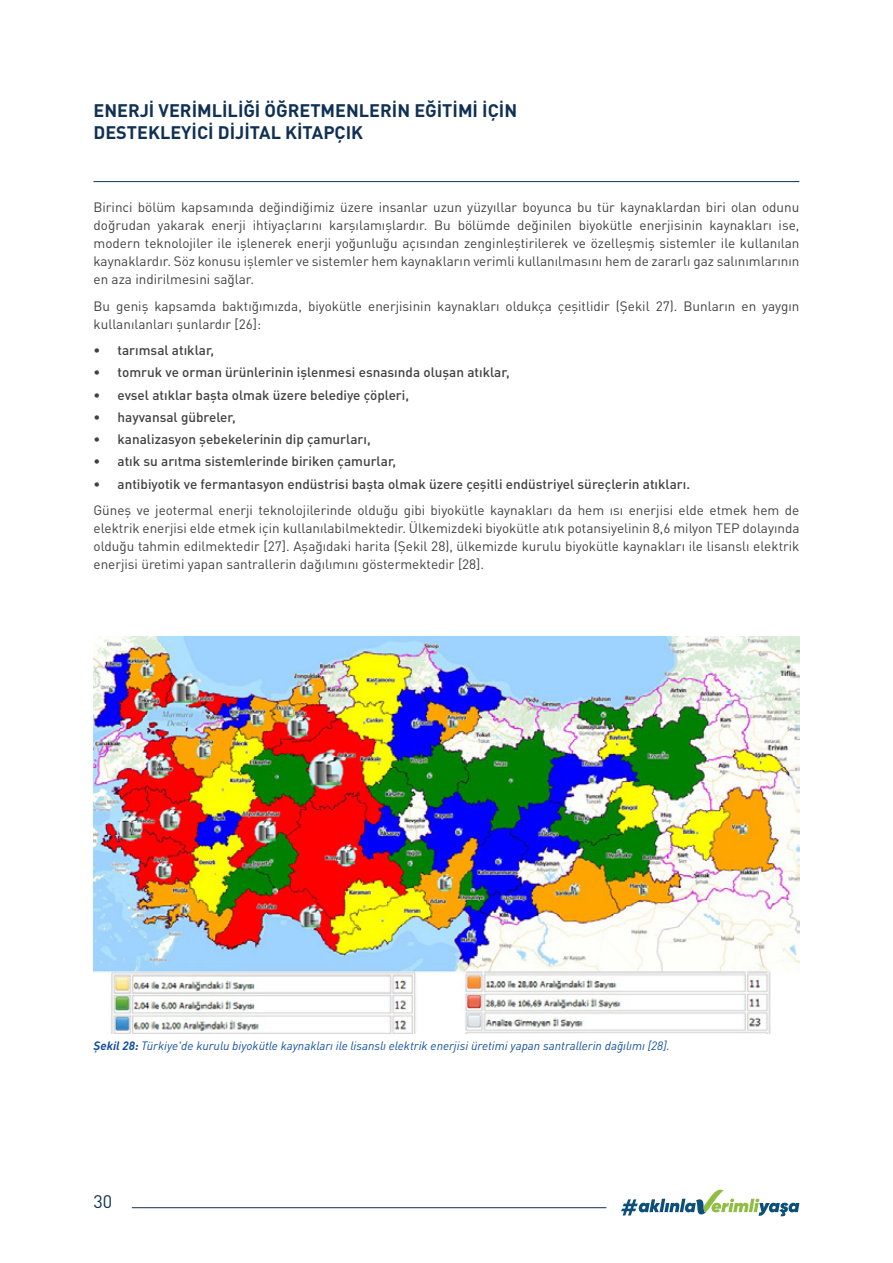
<style>
.page{position:relative;width:893px;height:1263px;background:#fff}
.page>*{position:absolute;margin:0;border:0;box-sizing:border-box;transform-origin:0 0}
.t1{font:700 18px/21.6px "DIN Pro";color:#103154}
.t2{font:18px "DIN Pro";color:#103154}
.t3{font:13.5px/18px "DIN Pro";color:#424142;text-align:justify}
.t4{font:500 13.5px "DIN Pro";color:#424142}
.t5{font:italic 12px "DIN Pro";color:#124f9b}
.s1{font-weight:700}
</style>
<div class="page">
<hr style="left:132px;top:1207px;width:474px;height:1px;background:#103154">
<hr style="left:94px;top:181px;width:705px;height:1px;background:#103154">
<svg style="left:621px;top:1189px;width:178px;height:27px"></svg>
<img style="left:94px;top:636px;width:705px;height:397px">
<h1 class="t1" style="left:94px;top:99px;width:425px">ENERJİ VERİMLİLİĞİ ÖĞRETMENLERİN EĞİTİMİ İÇİN<br>DESTEKLEYİCİ DİJİTAL KİTAPÇIK</h1>
<p class="t3" style="left:94px;top:197px;width:707px">Birinci bölüm kapsamında değindiğimiz üzere insanlar uzun yüzyıllar boyunca bu tür kaynaklardan biri olan odunu doğrudan yakarak enerji ihtiyaçlarını karşılamışlardır. Bu bölümde değinilen biyokütle enerjisinin kaynakları ise, modern teknolojiler ile işlenerek enerji yoğunluğu açısından zenginleştirilerek ve özelleşmiş sistemler ile kullanılan kaynaklardır. Söz konusu işlemler ve sistemler hem kaynakların verimli kullanılmasını hem de zararlı gaz salınımlarının en aza indirilmesini sağlar.</p>
<p class="t3" style="left:94px;top:295px;width:707px">Bu geniş kapsamda baktığımızda, biyokütle enerjisinin kaynakları oldukça çeşitlidir (Şekil 27). Bunların en yaygın kullanılanları şunlardır [26]:</p>
<p class="t4" style="left:94px;top:341px;width:122px">• tarımsal atıklar,</p>
<p class="t4" style="left:94px;top:363px;width:418px">• tomruk ve orman ürünlerinin işlenmesi esnasında oluşan atıklar,</p>
<p class="t4" style="left:94px;top:386px;width:317px">• evsel atıklar başta olmak üzere belediye çöpleri,</p>
<p class="t4" style="left:94px;top:408px;width:144px">• hayvansal gübreler,</p>
<p class="t4" style="left:94px;top:430px;width:279px">• kanalizasyon şebekelerinin dip çamurları,</p>
<p class="t4" style="left:94px;top:452px;width:304px">• atık su arıtma sistemlerinde biriken çamurlar,</p>
<p class="t4" style="left:94px;top:474px;width:598px">• antibiyotik ve fermantasyon endüstrisi başta olmak üzere çeşitli endüstriyel süreçlerin atıkları.</p>
<p class="t3" style="left:94px;top:500px;width:707px">Güneş ve jeotermal enerji teknolojilerinde olduğu gibi biyokütle kaynakları da hem ısı enerjisi elde etmek hem de elektrik enerjisi elde etmek için kullanılabilmektedir. Ülkemizdeki biyokütle atık potansiyelinin 8,6 milyon TEP dolayında olduğu tahmin edilmektedir [27]. Aşağıdaki harita (Şekil 28), ülkemizde kurulu biyokütle kaynakları ile lisanslı elektrik enerjisi üretimi yapan santrallerin dağılımını göstermektedir [28].</p>
<p class="t5" style="left:94px;top:1037px;width:578px"><span class="s1">Şekil 28:</span> Türkiye'de kurulu biyokütle kaynakları ile lisanslı elektrik enerjisi üretimi yapan santrallerin dağılımı [28].</p>
<h1 class="t2" style="left:94px;top:1187px;width:20px">30</h1>
</div>
